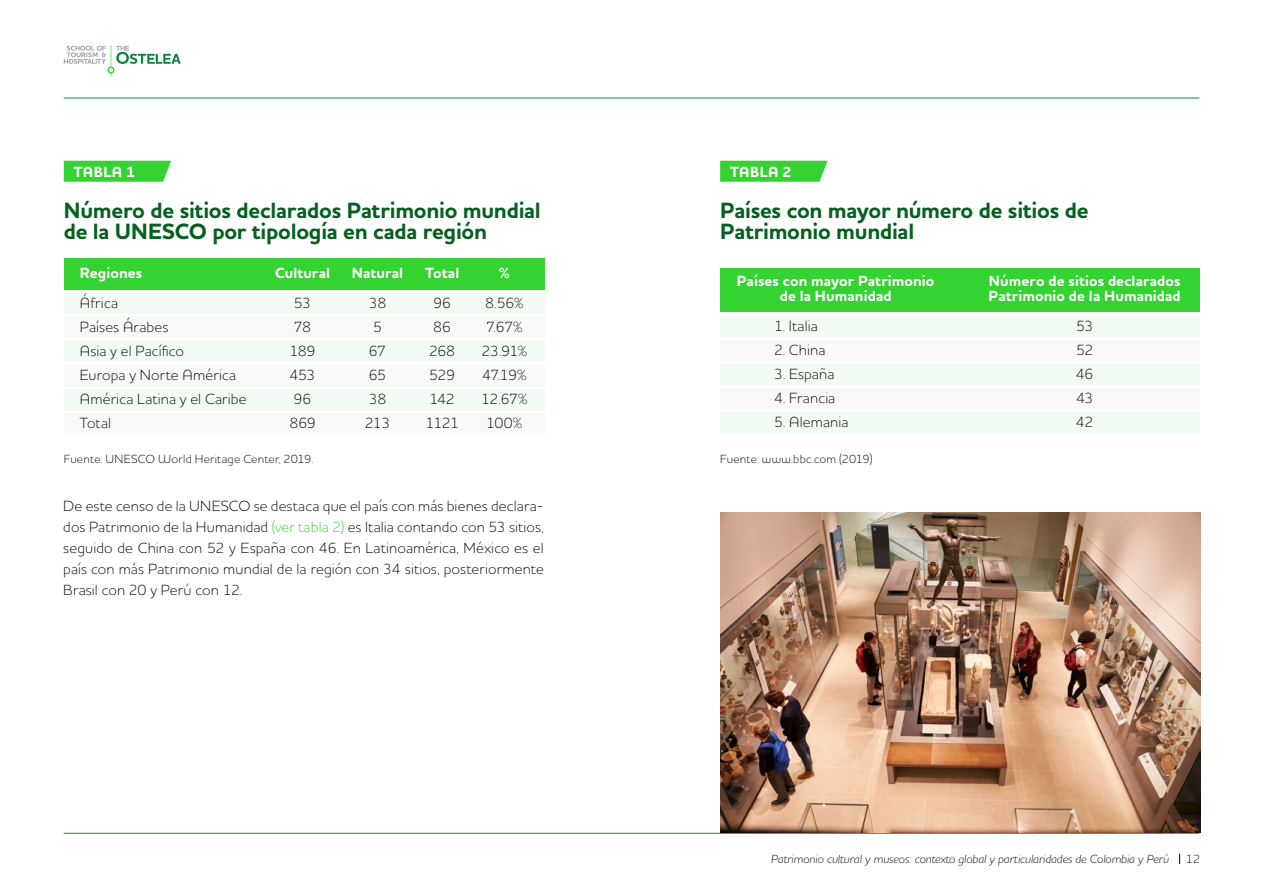
<style>
.page{position:relative;width:1263px;height:893px;background:#fff}
.page>*{position:absolute;margin:0;border:0;box-sizing:border-box;transform-origin:0 0}
.t1{font:700 22.5px/21px "Houschka Pro";letter-spacing:-.01em;color:#07601f}
.t2{font:300 15px/24px "Houschka Pro";letter-spacing:.005em;color:#000;text-align:justify}
.t3{font:700 15px/15px "Houschka Pro";letter-spacing:.005em;color:#fff;text-align:center}
.t4{font:300 15px/24px "Houschka Pro";letter-spacing:-.035em;color:#000;text-align:center}
.t5{font:300 15px/24px "Houschka Pro";letter-spacing:-.04em;color:#000}
.t6{font:300 15px/24px "Houschka Pro";letter-spacing:-.03em;color:#000;text-align:center}
.t7{font:italic 300 12px "Houschka Pro";color:#000}
.t8{font:300 12px "Houschka Pro";letter-spacing:.015em;color:#000}
.s1{color:#35d331}
</style>
<div class="page">
<hr style="left:64px;top:98px;width:1135px;height:1px;background:#148637">
<svg style="left:64px;top:45px;width:117px;height:32px"></svg>
<hr style="left:64px;top:833px;width:1135px;height:1px;background:#148637">
<div style="left:720px;top:340px;width:479px;height:21px;background:#f8faf7"></div>
<div style="left:720px;top:388px;width:479px;height:21px;background:#f8faf7"></div>
<div style="left:720px;top:316px;width:479px;height:21px;background:#f3fbf5"></div>
<div style="left:720px;top:364px;width:479px;height:21px;background:#f3fbf5"></div>
<div style="left:720px;top:412px;width:479px;height:21px;background:#f3fbf5"></div>
<div style="left:720px;top:268px;width:479px;height:44px;background:#35d331"></div>
<svg style="left:720px;top:161px;width:107px;height:21px;background:#3ed53a"></svg>
<div style="left:64px;top:258px;width:481px;height:32px;background:#35d331"></div>
<div style="left:64px;top:316px;width:481px;height:22px;background:#f8faf7"></div>
<div style="left:64px;top:365px;width:481px;height:21px;background:#f8faf7"></div>
<div style="left:64px;top:413px;width:481px;height:22px;background:#f8faf7"></div>
<div style="left:64px;top:292px;width:481px;height:22px;background:#f3fbf5"></div>
<div style="left:64px;top:341px;width:481px;height:21px;background:#f3fbf5"></div>
<div style="left:64px;top:389px;width:481px;height:21px;background:#f3fbf5"></div>
<svg style="left:64px;top:161px;width:107px;height:21px;background:#3ed53b"></svg>
<img style="left:720px;top:513px;width:480px;height:320px">
<p class="t3" style="left:74px;top:165px;width:63px">TABLA 1</p>
<h1 class="t1" style="left:64px;top:200px;width:479px">Número de sitios declarados Patrimonio mundial de la UNESCO por tipología en cada región</h1>
<p class="t3" style="left:80px;top:266px;width:64px">Regiones</p>
<p class="t2" style="left:80px;top:291px;width:168px;text-align:left">África<br>Países Árabes<br>Asia y el Pacífico<br>Europa y Norte América<br>América Latina y el Caribe<br>Total</p>
<p class="t3" style="left:275px;top:266px;width:56px">Cultural</p>
<p class="t5" style="left:289px;top:291px;width:28px">53<br>78<br>189<br>453<br>96<br>869</p>
<p class="t8" style="left:64px;top:451px;width:251px">Fuente: UNESCO World Heritage Center, 2019.</p>
<p class="t3" style="left:352px;top:266px;width:53px">Natural</p>
<p class="t6" style="left:365px;top:291px;width:27px">38<br>5<br>67<br>65<br>38<br>213</p>
<p class="t3" style="left:425px;top:266px;width:36px">Total</p>
<p class="t4" style="left:425px;top:291px;width:35px">96<br>86<br>268<br>529<br>142<br>1121</p>
<p class="t3" style="left:499px;top:266px;width:12px">%</p>
<p class="t4" style="left:481px;top:291px;width:48px">8.56%<br>7.67%<br>23.91%<br>47.19%<br>12.67%<br>100%</p>
<p class="t2" style="left:63px;top:495px;width:482px;line-height:21px">De este censo de la UNESCO se destaca que el país con más bienes declara&shy;dos Patrimonio de la Humanidad <span class="s1">(ver tabla 2)</span> es Italia contando con 53 sitios, seguido de China con 52 y España con 46. En Latinoamérica, México es el país con más Patrimonio mundial de la región con 34 sitios, posteriormente Brasil con 20 y Perú con 12.</p>
<p class="t3" style="left:730px;top:165px;width:63px">TABLA 2</p>
<h1 class="t1" style="left:720px;top:200px;width:370px">Países con mayor número de sitios de<br>Patrimonio mundial</h1>
<p class="t3" style="left:737px;top:274px;width:199px">Países con mayor Patrimonio de la Humanidad</p>
<p class="t2" style="left:774px;top:314px;width:45px">1. Italia</p>
<p class="t2" style="left:774px;top:338px;width:53px">2. China</p>
<p class="t2" style="left:774px;top:362px;width:62px">3. España</p>
<p class="t2" style="left:774px;top:386px;width:63px">4. Francia</p>
<p class="t2" style="left:774px;top:410px;width:76px">5. Alemania</p>
<p class="t8" style="left:720px;top:451px;width:154px">Fuente: www.bbc.com (2019)</p>
<p class="t3" style="left:989px;top:274px;width:194px;text-align:left">Número de sitios declarados<br>Patrimonio de la Humanidad</p>
<p class="t2" style="left:1076px;top:314px;width:19px">53<br>52<br>46<br>43<br>42</p>
<p class="t7" style="left:771px;top:851px;width:399px">Patrimonio cultural y museos: contexto global y particularidades de Colombia y Perú</p>
<p class="t8" style="left:1186px;top:851px;width:16px">12</p>
</div>
